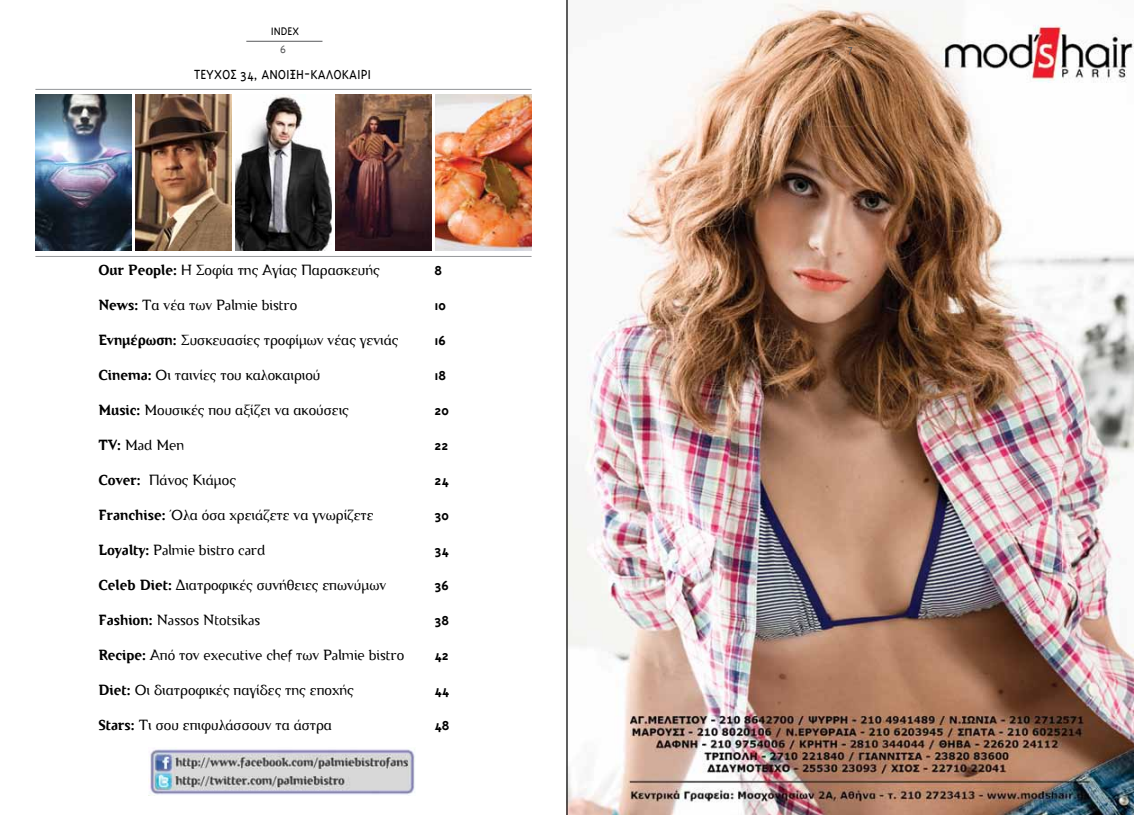
<style>
.page{position:relative;width:1134px;height:815px;background:#fff}
.page>*{position:absolute;margin:0;border:0;box-sizing:border-box;transform-origin:0 0}
.t1{font:300 15px "CF Derrida";color:#000}
.t2{font:700 15px "Triplex Greek";color:#000}
.t3{font:300 15px "Triplex Greek";color:#000}
.t4{font:300 12.5px "Triplex Greek";color:#000}
.t5{font:300 12.5px "Triplex Greek";color:#58595b}
.s1{font-weight:600}
</style>
<div class="page">
<img style="left:568px;top:0;width:566px;height:815px">
<hr style="left:246px;top:41px;width:76px;height:1px;background:#58595b">
<hr style="left:35px;top:89px;width:496px;height:1px;background:#939598">
<hr style="left:35px;top:256px;width:496px;height:1px;background:#939598">
<img style="left:35px;top:95px;width:96px;height:156px">
<img style="left:336px;top:95px;width:95px;height:156px">
<img style="left:236px;top:95px;width:95px;height:156px">
<img style="left:136px;top:95px;width:95px;height:156px">
<img style="left:436px;top:95px;width:95px;height:156px">
<img style="left:150px;top:749px;width:265px;height:46px">
<hr style="left:566px;top:0;width:2px;height:815px;background:#000">
<p class="t4" style="left:271px;top:24px;width:30px">INDEX</p>
<p class="t5" style="left:280px;top:43px;width:7px">6</p>
<p class="t5" style="left:848px;top:43px;width:7px">7</p>
<p class="t3" style="left:194px;top:67px;width:178px">ΤΕΥΧΟΣ 34, ΑΝΟΙΞΗ-ΚΑΛΟΚΑΙΡΙ</p>
<p class="t1" style="left:98px;top:262px;width:283px"><span class="s1">Our People:</span> Η Σοφία της Αγίας Παρασκευής</p>
<p class="t1" style="left:98px;top:297px;width:200px"><span class="s1">News:</span> Τα νέα των Palmie bistro</p>
<p class="t1" style="left:98px;top:332px;width:301px"><span class="s1">Ενημέρωση:</span> Συσκευασίες τροφίμων νέας γενιάς</p>
<p class="t1" style="left:98px;top:367px;width:224px"><span class="s1">Cinema:</span> Οι ταινίες του καλοκαιριού</p>
<p class="t1" style="left:98px;top:402px;width:252px"><span class="s1">Music:</span> Μουσικές που αξίζει να ακούσεις</p>
<p class="t1" style="left:98px;top:437px;width:87px"><span class="s1">TV:</span> Mad Men</p>
<p class="t1" style="left:98px;top:472px;width:139px"><span class="s1">Cover:</span> Πάνος Κιάμος</p>
<p class="t1" style="left:98px;top:507px;width:277px"><span class="s1">Franchise:</span> Όλα όσα χρειάζετε να γνωρίζετε</p>
<p class="t1" style="left:98px;top:542px;width:168px"><span class="s1">Loyalty:</span> Palmie bistro card</p>
<p class="t1" style="left:98px;top:577px;width:289px"><span class="s1">Celeb Diet:</span> Διατροφικές συνήθειες επωνύμων</p>
<p class="t1" style="left:98px;top:612px;width:163px"><span class="s1">Fashion:</span> Nassos Ntotsikas</p>
<p class="t1" style="left:98px;top:647px;width:307px"><span class="s1">Recipe:</span> Από τον executive chef των Palmie bistro</p>
<p class="t1" style="left:98px;top:682px;width:257px"><span class="s1">Diet:</span> Οι διατροφικές παγίδες της εποχής</p>
<p class="t1" style="left:98px;top:717px;width:235px"><span class="s1">Stars:</span> Τι σου επιφυλάσσουν τα άστρα</p>
<p class="t2" style="left:435px;top:262px;width:9px">8</p>
<p class="t2" style="left:435px;top:297px;width:13px">10</p>
<p class="t2" style="left:435px;top:332px;width:13px">16</p>
<p class="t2" style="left:435px;top:367px;width:13px">18</p>
<p class="t2" style="left:435px;top:402px;width:16px">20</p>
<p class="t2" style="left:435px;top:437px;width:15px">22</p>
<p class="t2" style="left:435px;top:472px;width:16px">24</p>
<p class="t2" style="left:435px;top:507px;width:16px">3o</p>
<p class="t2" style="left:435px;top:542px;width:16px">34</p>
<p class="t2" style="left:435px;top:577px;width:16px">36</p>
<p class="t2" style="left:435px;top:612px;width:16px">38</p>
<p class="t2" style="left:435px;top:647px;width:16px">42</p>
<p class="t2" style="left:435px;top:682px;width:16px">44</p>
<p class="t2" style="left:435px;top:717px;width:16px">48</p>
</div>
